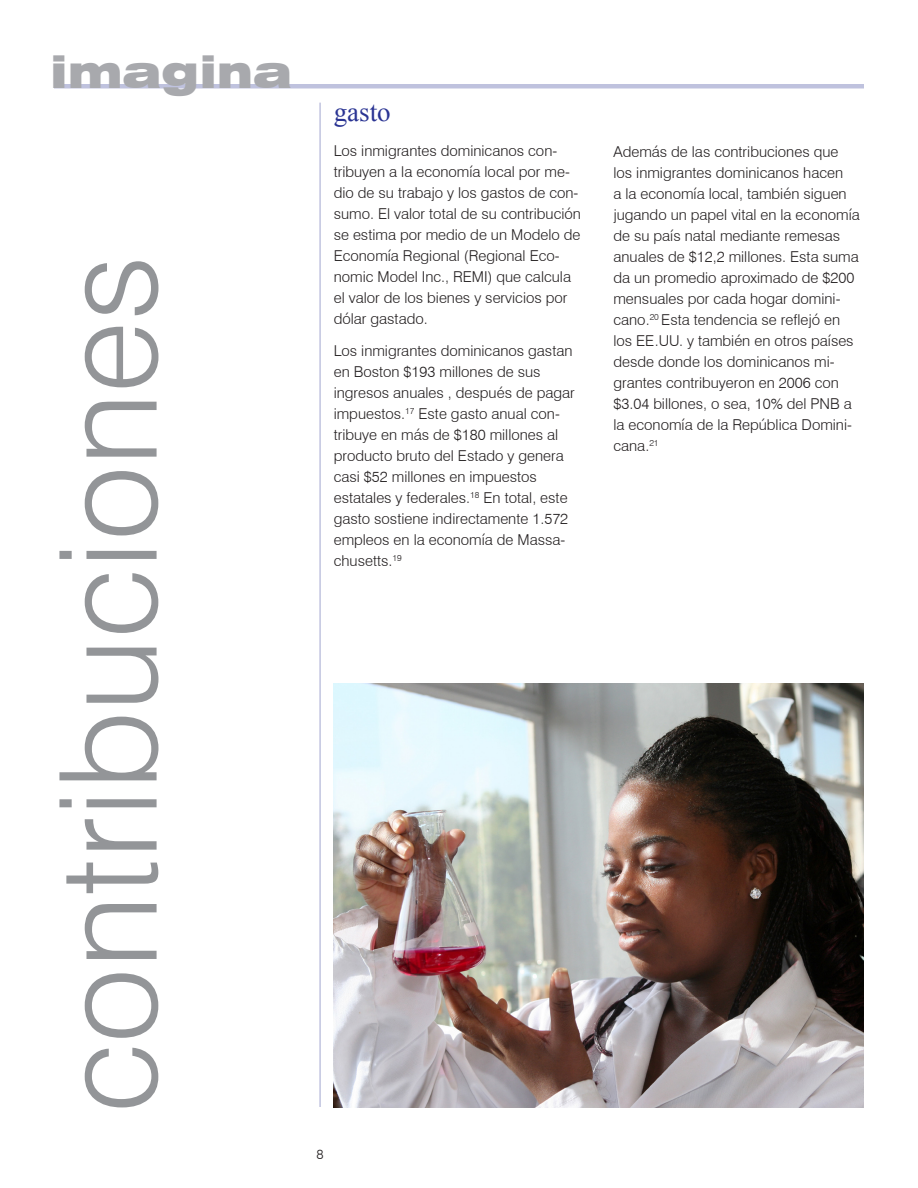
<style>
.page{position:relative;width:918px;height:1188px;background:#fff}
.page>*{position:absolute;margin:0;border:0;box-sizing:border-box;transform-origin:0 0}
.gray_vertical{font:300 135px "Swiss 721 BT";color:#939598}
.t1{font:900 expanded 43.5px "Swiss 721 BT";color:#a8a9ad}
.headings{font:27px "Times New Roman";color:#2a3493}
.Main_Text{font:300 15px/21px "Swiss 721 BT";color:#231f20}
.Endnote_Text{font:300 13.5px "Swiss 721 BT";color:#231f20}
</style>
<div class="page">
<img style="left:334px;top:683px;width:530px;height:424px">
<hr style="left:54px;top:84px;width:810px;height:4px;background:#bfc2de">
<hr style="left:319px;top:103px;width:2px;height:1004px;background:#2a3493">
<p class="t1" style="left:50px;top:47px;width:243px">imagina</p>
<p class="gray_vertical" style="left:27px;top:1113px;width:859px;rotate:-90deg">contribuciones</p>
<p class="headings" style="left:334px;top:94px;width:58px">gasto</p>
<p class="Main_Text" style="left:334px;top:140px;width:249px">Los inmigrantes dominicanos con&shy;tribuyen a la economía local por me&shy;dio de su trabajo y los gastos de con&shy;sumo. El valor total de su contribución se estima por medio de un Modelo de Economía Regional (Regional Eco&shy;nomic Model Inc., REMI) que calcula el valor de los bienes y servicios por dólar gastado.</p>
<p class="Main_Text" style="left:334px;top:340px;width:243px">Los inmigrantes dominicanos gastan en Boston $193 millones de sus ingresos anuales , después de pagar impuestos.<sup>17</sup> Este gasto anual con&shy;tribuye en más de $180 millones al producto bruto del Estado y genera casi $52 millones en impuestos estatales y federales.<sup>18</sup> En total, este gasto sostiene indirectamente 1.572 empleos en la economía de Massa&shy;chusetts.<sup>19</sup></p>
<p class="Endnote_Text" style="left:316px;top:1146px;width:9px">8</p>
<p class="Main_Text" style="left:613px;top:141px;width:248px">Además de las contribuciones que los inmigrantes dominicanos hacen<br>a la economía local, también siguen jugando un papel vital en la economía de su país natal mediante remesas anuales de $12,2 millones. Esta suma da un promedio aproximado de $200 mensuales por cada hogar domini&shy;cano.<sup>20</sup> Esta tendencia se reflejó en los EE.UU. y también en otros países desde donde los dominicanos mi&shy;grantes contribuyeron en 2006 con $3.04 billones, o sea, 10% del PNB a la economía de la República Domini&shy;cana.<sup>21</sup></p>
</div>
